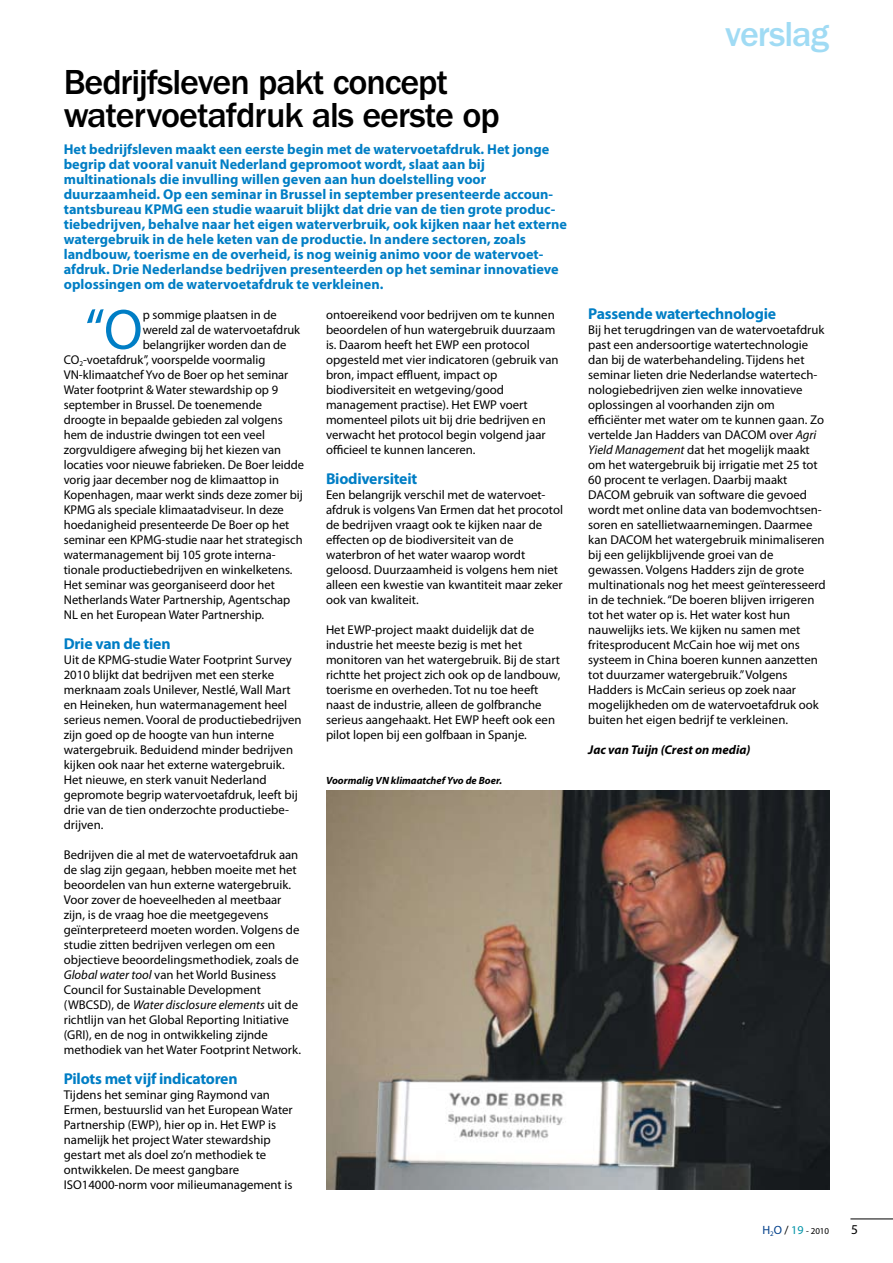
<style>
.page{position:relative;width:893px;height:1263px;background:#fff}
.page>*{position:absolute;margin:0;border:0;box-sizing:border-box;transform-origin:0 0}
.t1{font:57.3px "Myriad Pro";color:#007ec5}
.t2{font:500 36px/33px "ITC Franklin Gothic Std";letter-spacing:-.03em;color:#000}
.t3{font:500 36px "ITC Franklin Gothic Std";letter-spacing:-.03em;color:#a0dbf4}
.t4{font:700 15.75px "Myriad Pro";letter-spacing:-.015em;color:#007ec5}
.t5{font:700 14.25px/15px "Myriad Pro";color:#007ec5}
.t6{font:13.5px "Myriad Pro";color:#000}
.t7{font:12.75px/15px "Myriad Pro";color:#000}
.t8{font:italic 700 12.75px "Myriad Pro";color:#000}
.t9{font:italic 700 10.5px "Myriad Pro";color:#000}
.t10{font:9px "Myriad Pro";color:#000}
.s1{font-style:italic}
.s2{font-size:12px;color:#003f8a}
.s3{font-size:12px}
.s4{font-size:12px;color:#0094a8}
</style>
<div class="page">
<hr style="left:850px;top:1219px;width:43px;height:1px;background:#000">
<img style="left:326px;top:790px;width:503px;height:399px">
<h2 class="t2" style="left:64px;top:66px;width:437px">Bedrijfsleven pakt concept watervoetafdruk als eerste op</h2>
<p class="t5" style="left:64px;top:142px;width:505px">Het bedrijfsleven maakt een eerste begin met de watervoetafdruk. Het jonge begrip dat vooral vanuit Nederland gepromoot wordt, slaat aan bij multinationals die invulling willen geven aan hun doelstelling voor duurzaamheid. Op een seminar in Brussel in september presenteerde accoun&shy;tantsbureau KPMG een studie waaruit blijkt dat drie van de tien grote produc&shy;tiebedrijven, behalve naar het eigen waterverbruik, ook kijken naar het externe watergebruik in de hele keten van de productie. In andere sectoren, zoals landbouw, toerisme en de overheid, is nog weinig animo voor de watervoet&shy;afdruk. Drie Nederlandse bedrijven presenteerden op het seminar innovatieve oplossingen om de watervoetafdruk te verkleinen.</p>
<h1 class="t1" style="left:85px;top:298px;width:55px">“O</h1>
<p class="t7" style="left:143px;top:307px;width:136px">p sommige plaatsen in de</p>
<p class="t7" style="left:143px;top:322px;width:159px">wereld zal de watervoetafdruk</p>
<p class="t7" style="left:143px;top:337px;width:145px">belangrijker worden dan de</p>
<p class="t7" style="left:64px;top:352px;width:203px">CO<sub>2</sub>-voetafdruk”, voorspelde voormalig</p>
<p class="t7" style="left:64px;top:367px;width:226px">VN-klimaatchef Yvo de Boer op het seminar</p>
<p class="t7" style="left:64px;top:382px;width:216px">Water footprint &amp; Water stewardship op 9</p>
<p class="t7" style="left:64px;top:397px;width:200px">september in Brussel. De toenemende</p>
<p class="t7" style="left:64px;top:412px;width:220px">droogte in bepaalde gebieden zal volgens</p>
<p class="t7" style="left:64px;top:427px;width:203px">hem de industrie dwingen tot een veel</p>
<p class="t7" style="left:64px;top:442px;width:219px">zorgvuldigere afweging bij het kiezen van</p>
<p class="t7" style="left:64px;top:457px;width:242px">locaties voor nieuwe fabrieken. De Boer leidde</p>
<p class="t7" style="left:64px;top:472px;width:217px">vorig jaar december nog de klimaattop in</p>
<p class="t7" style="left:64px;top:487px;width:241px">Kopenhagen, maar werkt sinds deze zomer bij</p>
<p class="t7" style="left:64px;top:502px;width:222px">KPMG als speciale klimaatadviseur. I n deze</p>
<p class="t7" style="left:64px;top:517px;width:227px">hoedanigheid presenteerde De Boer op het</p>
<p class="t7" style="left:64px;top:532px;width:240px">seminar een KPMG-studie naar het strategisch</p>
<p class="t7" style="left:64px;top:547px;width:213px">watermanagement bij 105 grote interna-</p>
<p class="t7" style="left:64px;top:562px;width:230px">tionale productiebedrijven en winkelketens.</p>
<p class="t7" style="left:64px;top:577px;width:213px">Het seminar was georganiseerd door het</p>
<p class="t7" style="left:64px;top:592px;width:228px">Netherlands Water Partnership, Agentschap</p>
<p class="t7" style="left:64px;top:607px;width:202px">NL en het European Water Partnership.</p>
<p class="t4" style="left:64px;top:635px;width:108px">Drie van de tien</p>
<p class="t7" style="left:64px;top:652px;width:239px">Uit de KPMG-studie Water Footprint Survey 2010 blijkt dat bedrijven met een sterke merknaam zoals Unilever, Nestlé, Wall Mart en Heineken, hun watermanagement heel serieus nemen. Vooral de productiebedrijven zijn goed op de hoogte van hun interne watergebruik. Beduidend minder bedrijven kijken ook naar het externe watergebruik.<br>Het nieuwe, en sterk vanuit Nederland gepromote begrip watervoetafdruk, leeft bij drie van de tien onderzochte productiebe&shy;drijven.</p>
<p class="t7" style="left:64px;top:847px;width:237px">Bedrijven die al met de watervoetafdruk aan de slag zijn gegaan, hebben moeite met het beoordelen van hun externe watergebruik.<br>Voor zover de hoeveelheden al meetbaar zijn, is de vraag hoe die meetgegevens geïnterpreteerd moeten worden. Volgens de studie zitten bedrijven verlegen om een objectieve beoordelingsmethodiek, zoals de <span class="s1">Global water tool</span> van het World Business Council for Sustainable Development<br>(WBCSD</p>
<p class="t7" style="left:64px;top:997px;width:239px;text-indent:44px">), de <span class="s1">Water disclosure elements</span> uit de richtlijn van het Global Reporting I nitiative (GRI), en de nog in ontwikkeling zijnde methodiek van het Water Footprint Network.</p>
<p class="t4" style="left:64px;top:1070px;width:175px">Pilots met vijf indicatoren</p>
<p class="t7" style="left:64px;top:1087px;width:230px">Tijdens het seminar ging Raymond van Ermen, bestuurslid van het European Water Partnership (EWP), hier op in. Het EWP is namelijk het project Water stewardship gestart met als doel zo’n methodiek te ontwikkelen. De meest gangbare<br>ISO 14000-norm voor milieumanagement is</p>
<p class="t7" style="left:326px;top:307px;width:234px">ontoereikend voor bedrijven om te kunnen beoordelen of hun watergebruik duurzaam is. Daarom heeft het EWP een protocol opgesteld met vier indicatoren (gebruik van bron, impact effluent, impact op biodiversiteit en wetgeving/good management practise). Het EWP voert momenteel pilots uit bij drie bedrijven en verwacht het protocol begin volgend jaar officieel te kunnen lanceren.</p>
<p class="t4" style="left:326px;top:470px;width:93px">Biodiversiteit</p>
<p class="t7" style="left:326px;top:487px;width:238px">Een belangrijk verschil met de watervoet&shy;afdruk is volgens Van Ermen dat het procotol de bedrijven vraagt ook te kijken naar de effecten op de biodiversiteit van de waterbron of het water waarop wordt geloosd. Duurzaamheid is volgens hem niet alleen een kwestie van kwantiteit maar zeker ook van kwaliteit.</p>
<p class="t7" style="left:326px;top:622px;width:236px">Het EWP-project maakt duidelijk dat de industrie het meeste bezig is met het monitoren van het watergebruik. Bij de start richtte het project zich ook op de landbouw, toerisme en overheden. Tot nu toe heeft naast de industrie, alleen de golfbranche serieus aangehaakt. Het EWP heeft ook een pilot lopen bij een golfbaan in Spanje.</p>
<p class="t9" style="left:326px;top:774px;width:178px">Voormalig VN klimaatchef Yvo de Boer.</p>
<h2 class="t3" style="left:725px;top:14px;width:106px">verslag</h2>
<p class="t4" style="left:588px;top:305px;width:189px">Passende watertechnologie</p>
<p class="t7" style="left:588px;top:322px;width:238px">Bij het terugdringen van de watervoetafdruk past een andersoortige watertechnologie dan bij de waterbehandeling. Tijdens het seminar lieten drie Nederlandse watertech&shy;nologiebedrijven zien welke innovatieve oplossingen al voorhanden zijn om efficiënter met water om te kunnen gaan. Zo vertelde Jan Hadders van DACO</p>
<p class="t7" style="left:588px;top:427px;width:231px;text-indent:168px">M over <span class="s1">Agri<br>Yield Management</span> dat het mogelijk maakt om het watergebruik bij irrigatie met 25 tot<br>60 procent te verlagen. Daarbij maakt<br>DACO</p>
<p class="t7" style="left:588px;top:487px;width:235px;text-indent:32px">M gebruik van software die gevoed wordt met online data van bodemvochtsen&shy;soren en satellietwaarnemingen. Daarmee kan DACO</p>
<p class="t7" style="left:588px;top:532px;width:239px;text-indent:54px">M het watergebruik minimaliseren bij een gelijkblijvende groei van de gewassen. Volgens Hadders zijn de grote multinationals nog het meest geïnteresseerd in de techniek. “De boeren blijven irrigeren tot het water op is. Het water kost hun nauwelijks iets. We kijken nu samen met fritesproducent McCain hoe wij met ons systeem in China boeren kunnen aanzetten tot duurzamer watergebruik.” Volgens Hadders is McCain serieus op zoek naar mogelijkheden om de watervoetafdruk ook buiten het eigen bedrijf te verkleinen.</p>
<p class="t8" style="left:588px;top:742px;width:164px">Jac van Tuijn (Crest on media)</p>
<p class="t10" style="left:762px;top:1226px;width:68px"><span class="s2">H</span><sub>2</sub><span class="s2">O</span> <span class="s3">/</span> <span class="s4">19</span> - 2010</p>
<p class="t6" style="left:851px;top:1222px;width:8px">5</p>
</div>
